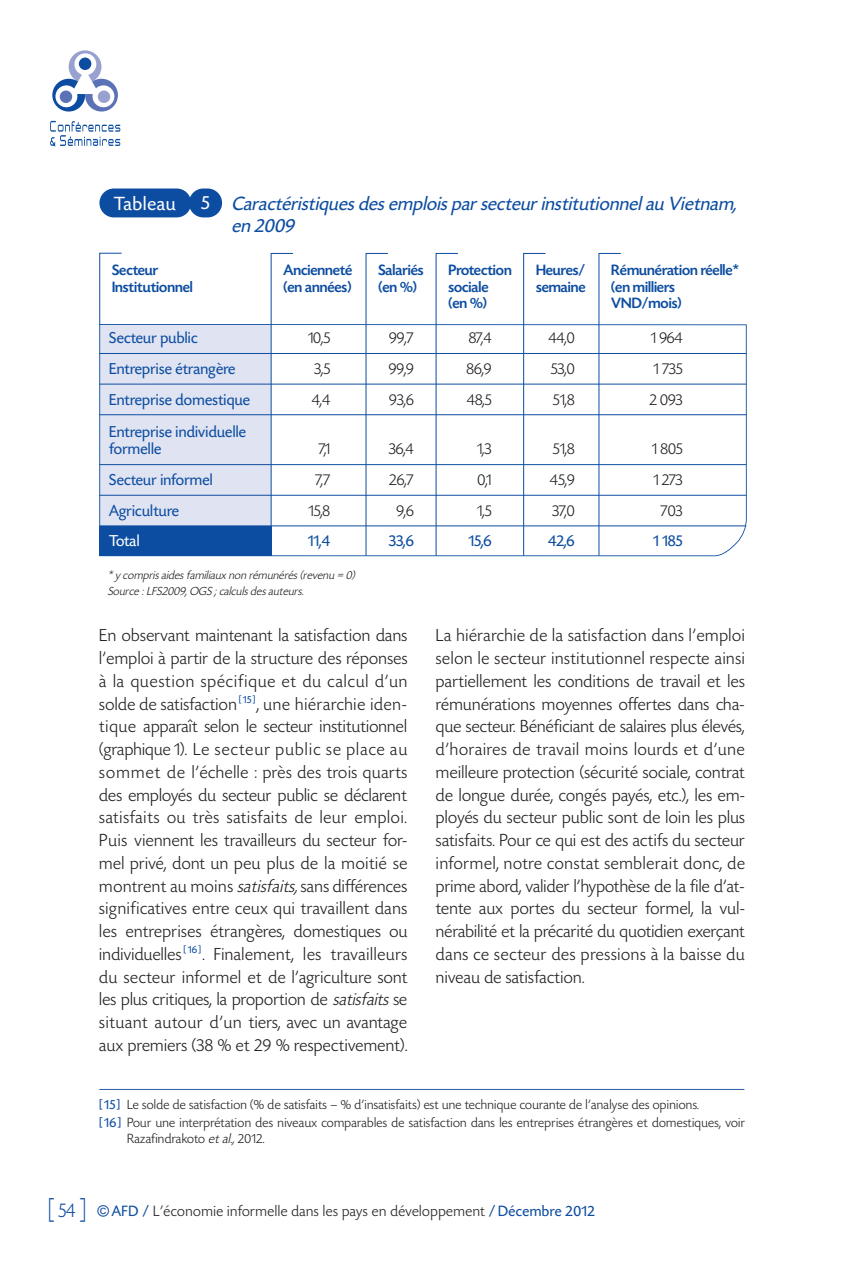
<style>
.page{position:relative;width:844px;height:1265px;background:#fff}
.page>*{position:absolute;margin:0;border:0;box-sizing:border-box;transform-origin:0 0}
.t1{font:300 26.25px "Gill Sans";color:#0d4da1;scale:.8 1}
.t2{font:italic 20.12px/22.8px "Today SH";letter-spacing:.015em;color:#0d4da1}
.t3{font:20.12px "Today SB";color:#fff}
.t4{font:300 18.38px/22.8px "Today SH";letter-spacing:.025em;color:#231f20;text-align:justify}
.t5{font:16.62px/17.5px "Today SH";letter-spacing:.015em;color:#0d4da1}
.t6{font:300 16.62px "Today SH";color:#231f20}
.t7{font:16.62px "Today SH";color:#fff}
.t8{font:500 15.75px/16.6px "Today SH";color:#0d4da1}
.t9{font:300 15.75px "Today SH";letter-spacing:.035em;color:#231f20}
.t10{font:300 14px/18.2px "Today SH";letter-spacing:.025em;color:#231f20}
.t11{font:italic 300 12.25px/16.4px "Today SH";letter-spacing:.015em;color:#231f20}
.s1{font-style:italic}
.s2{font-weight:400;color:#0d4da1}
.s3{font-size:21px;color:#0d4da1}
.s4{font-family:"Gill Sans";font-weight:400;color:#0d4da1}
</style>
<div class="page">
<svg style="left:52px;top:50px;width:66px;height:62px"></svg>
<svg style="left:50px;top:121px;width:70px;height:26px"></svg>
<div style="left:189px;top:189px;width:33px;height:28px;background:#0d4da1;border-radius:14px"></div>
<div style="left:99px;top:189px;width:92px;height:28px;background:#0d4da1;border-radius:14px"></div>
<svg style="left:99px;top:324px;width:647px;height:232px"></svg>
<hr style="left:99px;top:353px;width:647px;height:1px;background:#0d4da1">
<hr style="left:99px;top:384px;width:647px;height:1px;background:#0d4da1">
<hr style="left:99px;top:414px;width:647px;height:1px;background:#0d4da1">
<hr style="left:99px;top:464px;width:647px;height:1px;background:#0d4da1">
<hr style="left:99px;top:495px;width:647px;height:1px;background:#0d4da1">
<hr style="left:99px;top:526px;width:647px;height:1px;background:#0d4da1">
<svg style="left:598px;top:253px;width:23px;height:304px"></svg>
<svg style="left:522px;top:253px;width:24px;height:304px"></svg>
<svg style="left:435px;top:253px;width:23px;height:304px"></svg>
<svg style="left:365px;top:253px;width:23px;height:304px"></svg>
<svg style="left:270px;top:253px;width:24px;height:304px"></svg>
<svg style="left:99px;top:252px;width:23px;height:73px"></svg>
<hr style="left:99px;top:1089px;width:645px;height:1px;background:#2959a8">
<p class="t3" style="left:114px;top:191px;width:98px">Tableau 5</p>
<p class="t8" style="left:112px;top:261px;width:82px">Secteur<br>Institutionnel</p>
<p class="t2" style="left:231px;top:191px;width:506px">Caractéristiques des emplois par secteur institutionnel au Vietnam, en 2009</p>
<p class="t8" style="left:283px;top:261px;width:70px">Ancienneté (en années)</p>
<p class="t8" style="left:378px;top:261px;width:47px">Salariés (en %)</p>
<p class="t8" style="left:448px;top:261px;width:65px">Protection sociale<br>(en %)</p>
<p class="t8" style="left:536px;top:261px;width:51px">Heures/ semaine</p>
<p class="t8" style="left:611px;top:261px;width:129px">Rémunération réelle* (en milliers<br>VND/mois)</p>
<p class="t5" style="left:109px;top:329px;width:90px">Secteur public</p>
<p class="t6" style="left:308px;top:328px;width:24px">10,5</p>
<p class="t6" style="left:389px;top:328px;width:26px">99,7</p>
<p class="t6" style="left:468px;top:328px;width:24px">87,4</p>
<p class="t6" style="left:548px;top:328px;width:28px">44,0</p>
<p class="t6" style="left:650px;top:328px;width:33px">1 964</p>
<p class="t5" style="left:109px;top:359px;width:128px">Entreprise étrangère</p>
<p class="t6" style="left:314px;top:358px;width:17px">3,5</p>
<p class="t6" style="left:389px;top:358px;width:26px">99,9</p>
<p class="t6" style="left:466px;top:358px;width:26px">86,9</p>
<p class="t6" style="left:550px;top:358px;width:25px">53,0</p>
<p class="t6" style="left:653px;top:358px;width:31px">1 735</p>
<p class="t5" style="left:109px;top:390px;width:142px">Entreprise domestique</p>
<p class="t6" style="left:312px;top:389px;width:20px">4,4</p>
<p class="t6" style="left:389px;top:389px;width:26px">93,6</p>
<p class="t6" style="left:467px;top:389px;width:26px">48,5</p>
<p class="t6" style="left:552px;top:389px;width:23px">51,8</p>
<p class="t6" style="left:649px;top:389px;width:35px">2 093</p>
<p class="t5" style="left:109px;top:422px;width:138px">Entreprise individuelle formelle</p>
<p class="t6" style="left:318px;top:439px;width:13px">7,1</p>
<p class="t6" style="left:388px;top:439px;width:26px">36,4</p>
<p class="t6" style="left:477px;top:439px;width:16px">1,3</p>
<p class="t6" style="left:552px;top:439px;width:23px">51,8</p>
<p class="t6" style="left:651px;top:439px;width:32px">1 805</p>
<p class="t5" style="left:109px;top:471px;width:105px">Secteur informel</p>
<p class="t6" style="left:315px;top:470px;width:16px">7,7</p>
<p class="t6" style="left:389px;top:470px;width:26px">26,7</p>
<p class="t6" style="left:477px;top:470px;width:16px">0,1</p>
<p class="t6" style="left:550px;top:470px;width:26px">45,9</p>
<p class="t6" style="left:653px;top:470px;width:31px">1 273</p>
<p class="t5" style="left:109px;top:501px;width:71px">Agriculture</p>
<p class="t6" style="left:308px;top:500px;width:23px">15,8</p>
<p class="t6" style="left:396px;top:500px;width:19px">9,6</p>
<p class="t6" style="left:477px;top:500px;width:16px">1,5</p>
<p class="t6" style="left:552px;top:500px;width:24px">37,0</p>
<p class="t6" style="left:660px;top:500px;width:24px">703</p>
<p class="t7" style="left:109px;top:531px;width:32px">Total</p>
<p class="t5" style="left:308px;top:532px;width:24px">11,4</p>
<p class="t5" style="left:388px;top:532px;width:26px">33,6</p>
<p class="t5" style="left:468px;top:532px;width:25px">15,6</p>
<p class="t5" style="left:548px;top:532px;width:28px">42,6</p>
<p class="t5" style="left:653px;top:532px;width:31px">1 185</p>
<p class="t11" style="left:108px;top:566px;width:248px">* y compris aides familiaux non rémunérés (revenu = 0)<br>Source : LFS2009, OGS ; calculs des auteurs.</p>
<p class="t4" style="left:99px;top:624px;width:309px">En observant maintenant la satisfaction dans l’emploi à partir de la structure des réponses à la question spécifique et du calcul d’un solde de satisfaction <sup>[15]</sup>, une hiérarchie iden&shy;tique apparaît selon le secteur institutionnel (graphique 1). Le secteur public se place au sommet de l'échelle : près des trois quarts des employés du secteur public se déclarent satisfaits ou très satisfaits de leur emploi.<br>Puis viennent les travailleurs du secteur for&shy;mel privé, dont un peu plus de la moitié se montrent au moins <span class="s1">satisfaits,</span> sans différences significatives entre ceux qui travaillent dans les entreprises étrangères, domestiques ou individuelles <sup>[16]</sup>. Finalement, les travailleurs du secteur informel et de l'agriculture sont les plus critiques, la proportion de <span class="s1">satisfaits</span> se situant autour d'un tiers, avec un avantage aux premiers (38 % et 29 % respectivement).</p>
<p class="t4" style="left:436px;top:624px;width:310px">La hiérarchie de la satisfaction dans l'emploi selon le secteur institutionnel respecte ainsi partiellement les conditions de travail et les rémunérations moyennes offertes dans cha&shy;que secteur. Bénéficiant de salaires plus élevés, d'horaires de travail moins lourds et d'une meilleure protection (sécurité sociale, contrat de longue durée, congés payés, etc.), les em&shy;ployés du secteur public sont de loin les plus satisfaits. Pour ce qui est des actifs du secteur informel, notre constat semblerait donc, de prime abord, valider l'hypothèse de la file d'at&shy;tente aux portes du secteur formel, la vul&shy;nérabilité et la précarité du quotidien exerçant dans ce secteur des pressions à la baisse du niveau de satisfaction.</p>
<p class="t10" style="left:99px;top:1095px;width:647px"><span class="s2">[15]</span> Le solde de satisfaction (% de satisfaits – % d'insatisfaits) est une technique courante de l'analyse des opinions.<br><span class="s2">[16]</span> Pour une interprétation des niveaux comparables de satisfaction dans les entreprises étrangères et domestiques, voir</p>
<p class="t10" style="left:127px;top:1129px;width:139px">Razafindrakoto <span class="s1">et al.,</span> 2012.</p>
<h1 class="t1" style="left:48px;top:1191px;width:50px">[ ]</h1>
<p class="t9" style="left:58px;top:1201px;width:537px"><span class="s3">54</span> <span class="s4">©</span> <span class="s2">AFD /</span> L’économie informelle dans les pays en développement <span class="s2">/ Décembre 2012</span></p>
</div>
